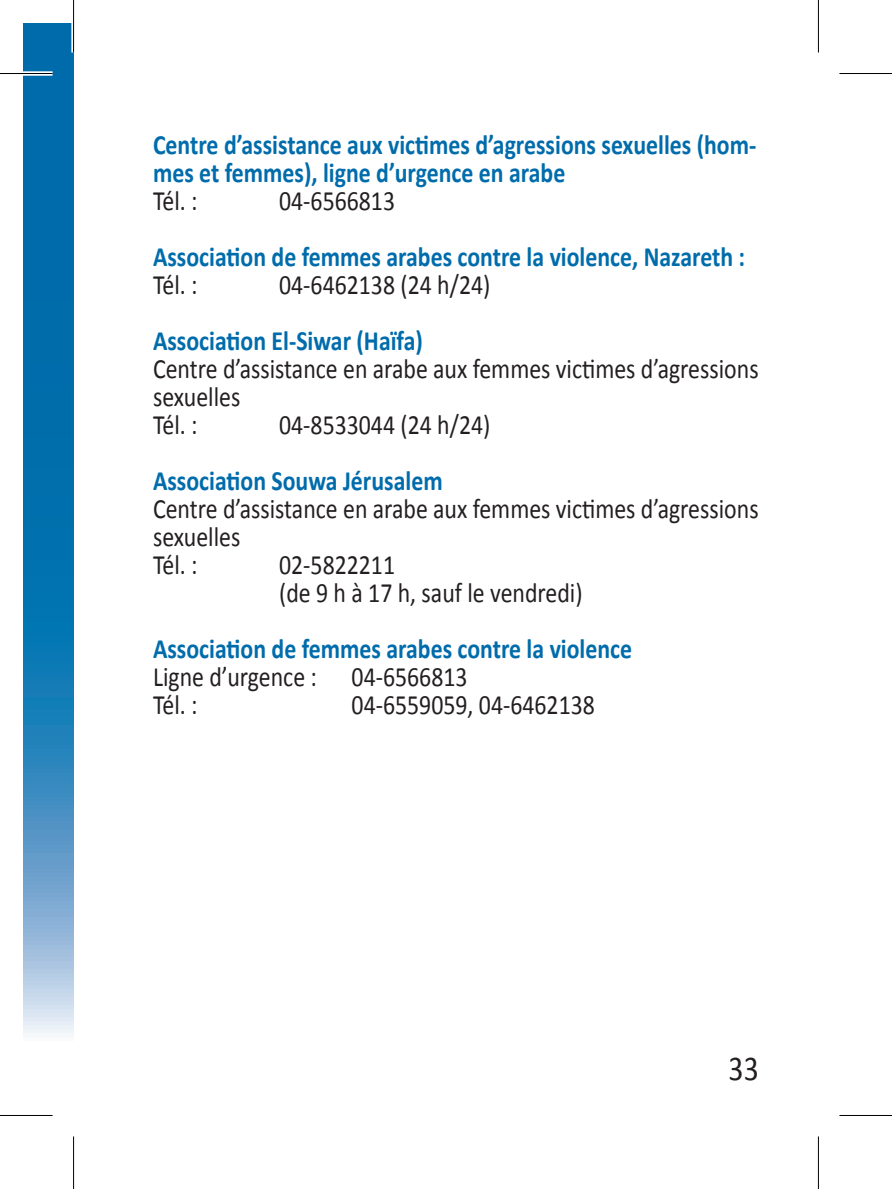
<style>
.page{position:relative;width:892px;height:1189px;background:#fff}
.page>*{position:absolute;margin:0;border:0;box-sizing:border-box;transform-origin:0 0}
.t1{font:35px "Calibri";color:#231f20;scale:.85 1}
.t2{font:28px/28px "Calibri";color:#231f20;scale:.85 1}
.t3{font:700 28px/28px "Calibri";color:#006cab;scale:.85 1}
</style>
<div class="page">
<svg style="left:24px;top:24px;width:50px;height:1013px;background:#2681b8"></svg>
<div style="left:0;top:71px;width:52px;height:5px;background:#fff"></div>
<div style="left:71px;top:0;width:5px;height:53px;background:#f5f5f5"></div>
<div style="left:71px;top:1136px;width:5px;height:53px;background:#f5f5f5"></div>
<svg style="left:818px;top:0;width:1px;height:53px"></svg>
<svg style="left:818px;top:1136px;width:1px;height:53px"></svg>
<hr style="left:0;top:73px;width:52px;height:1px;background:#000">
<hr style="left:839px;top:73px;width:52px;height:1px;background:#000">
<hr style="left:0;top:1115px;width:52px;height:1px;background:#000">
<hr style="left:839px;top:1115px;width:52px;height:1px;background:#000">
<hr style="left:73px;top:0;width:1px;height:53px;background:#000">
<hr style="left:73px;top:1136px;width:1px;height:53px;background:#000">
<hr style="left:817px;top:0;width:1px;height:53px;background:#000">
<hr style="left:817px;top:1136px;width:1px;height:53px;background:#000">
<p class="t3" style="left:153px;top:129px;width:711px">Centre d’assistance aux victimes d’agressions sexuelles (hom&shy;mes et femmes), ligne d’urgence en arabe</p>
<p class="t2" style="left:153px;top:185px;width:54px">Tél. :</p>
<p class="t2" style="left:279px;top:185px;width:138px">04-6566813</p>
<p class="t3" style="left:153px;top:241px;width:697px">Association de femmes arabes contre la violence, Nazareth :</p>
<p class="t2" style="left:153px;top:269px;width:54px">Tél. :</p>
<p class="t2" style="left:279px;top:269px;width:250px">04-6462138 (24 h/24)</p>
<p class="t3" style="left:153px;top:325px;width:319px">Association El-Siwar (Haïfa)</p>
<p class="t2" style="left:153px;top:353px;width:713px">Centre d’assistance en arabe aux femmes victimes d’agressions sexuelles<br>Tél. :</p>
<p class="t2" style="left:279px;top:409px;width:250px">04-8533044 (24 h/24)</p>
<p class="t3" style="left:153px;top:465px;width:342px">Association Souwa Jérusalem</p>
<p class="t2" style="left:153px;top:493px;width:713px">Centre d’assistance en arabe aux femmes victimes d’agressions sexuelles<br>Tél. :</p>
<p class="t2" style="left:279px;top:549px;width:358px">02-5822211<br>(de 9 h à 17 h, sauf le vendredi)</p>
<p class="t3" style="left:153px;top:633px;width:565px">Association de femmes arabes contre la violence</p>
<p class="t2" style="left:153px;top:661px;width:371px">Ligne d’urgence : 04-6566813<br>Tél. :</p>
<p class="t2" style="left:351px;top:689px;width:287px">04-6559059, 04-6462138</p>
<p class="t1" style="left:728px;top:1046px;width:37px">33</p>
</div>
